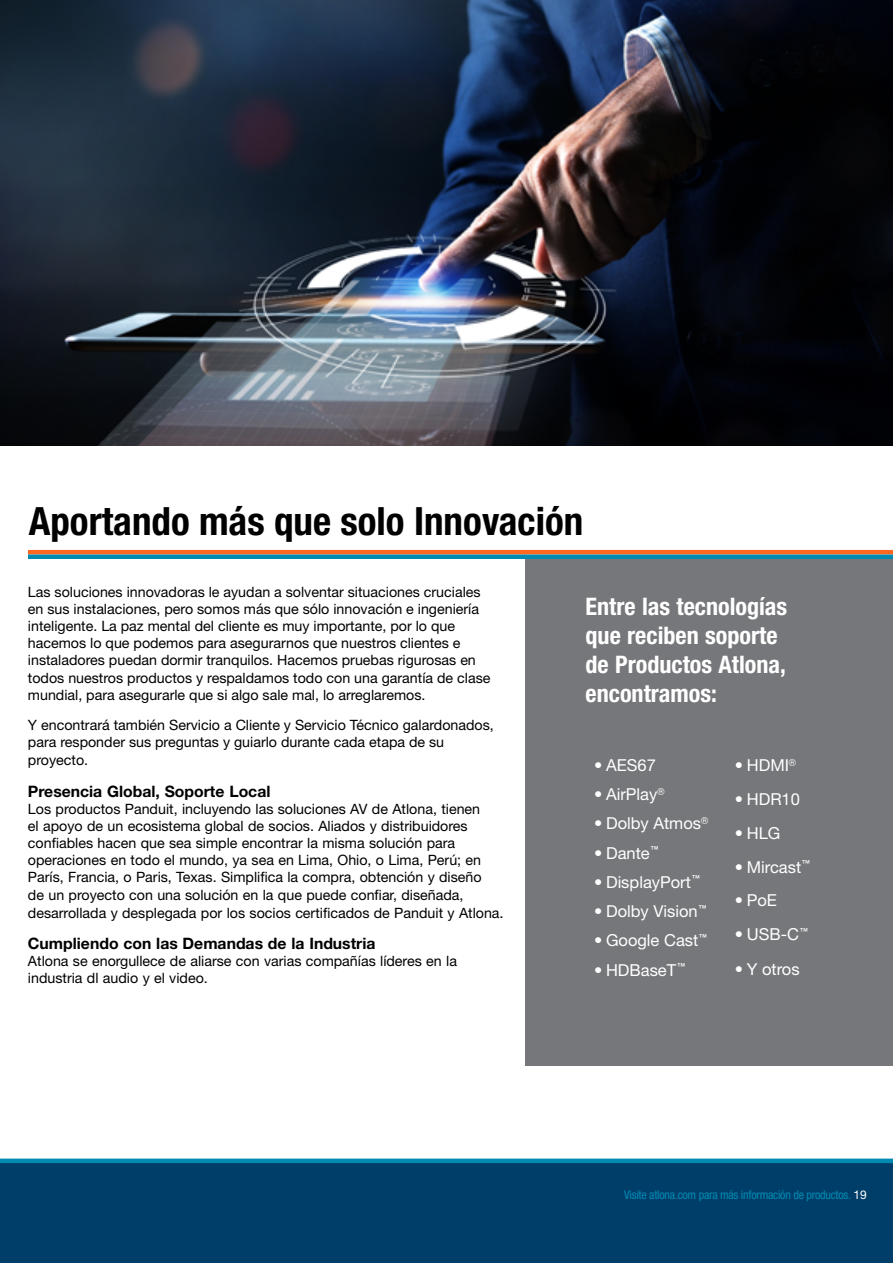
<style>
.page{position:relative;width:893px;height:1263px;background:#fff}
.page>*{position:absolute;margin:0;border:0;box-sizing:border-box;transform-origin:0 0}
.t1{font:700 condensed 39px "Helvetica Neue LT Std";color:#000}
.t2{font:700 condensed 24.15px/29px "Helvetica Neue LT Std";color:#fff}
.t3{font:16.5px "Helvetica Neue LT Std";color:#fff}
.t4{font:700 15.75px "Helvetica Neue LT Std";color:#000}
.t5{font:14.25px/17.1px "Helvetica Neue LT Std";color:#000}
.t6{font:condensed 12px "Helvetica Neue LT Std";letter-spacing:-.02em;color:#008ab1}
.s1{font-size:15px}
.s2{font-family:"Helvetica Neue"}
.s3{font-stretch:normal;color:#fff}
</style>
<div class="page">
<div style="left:526px;top:559px;width:367px;height:506px;background:#76777a"></div>
<hr style="left:28px;top:550px;width:865px;height:4px;background:#ff681e">
<div style="left:28px;top:554px;width:865px;height:5px;background:#008ab1"></div>
<img style="left:0;top:0;width:893px;height:446px">
<div style="left:0;top:1161px;width:893px;height:102px;background:#003e6a"></div>
<div style="left:0;top:1158px;width:893px;height:5px;background:#008ab1"></div>
<h1 class="t1" style="left:29px;top:498px;width:556px">Aportando más que solo Innovación</h1>
<p class="t5" style="left:28px;top:583px;width:464px">Las soluciones innovadoras le ayudan a solventar situaciones cruciales en sus instalaciones, pero somos más que sólo innovación e ingeniería inteligente. La paz mental del cliente es muy importante, por lo que hacemos lo que podemos para asegurarnos que nuestros clientes e instaladores puedan dormir tranquilos. Hacemos pruebas rigurosas en todos nuestros productos y respaldamos todo con una garantía de clase mundial, para asegurarle que si algo sale mal, lo arreglaremos.</p>
<p class="t5" style="left:28px;top:716px;width:467px;line-height:17.5px">Y encontrará también Servicio a Cliente y Servicio Técnico galardonados, para responder sus preguntas y guiarlo durante cada etapa de su proyecto.</p>
<p class="t4" style="left:28px;top:781px;width:244px">Presencia Global, Soporte Local</p>
<p class="t5" style="left:28px;top:800px;width:477px">Los productos Panduit, incluyendo las soluciones AV de Atlona, tienen<br>el apoyo de un ecosistema global de socios. Aliados y distribuidores confiables hacen que sea simple encontrar la misma solución para operaciones en todo el mundo, ya sea en Lima, Ohio, o Lima, Perú; en París, Francia, o Paris, Texas. Simplifica la compra, obtención y diseño<br>de un proyecto con una solución en la que puede confiar, diseñada, desarrollada y desplegada por los socios certificados de Panduit y Atlona<span class="s1">.</span></p>
<p class="t4" style="left:28px;top:933px;width:349px">Cumpliendo con las Demandas de la Industria</p>
<p class="t5" style="left:28px;top:952px;width:431px">Atlona se enorgullece de aliarse con varias compañías líderes en la industria dl audio y el video.</p>
<h2 class="t2" style="left:586px;top:591px;width:203px">Entre las tecnologías que reciben soporte de Productos Atlona, encontramos<span class="s2">:</span></h2>
<p class="t3" style="left:594px;top:755px;width:63px">• AES67</p>
<p class="t3" style="left:594px;top:784px;width:72px">• AirPlay<sup>®</sup></p>
<p class="t3" style="left:594px;top:814px;width:116px">• Dolby Atmos<sup>®</sup></p>
<p class="t3" style="left:594px;top:843px;width:67px">• Dante<sup>™</sup></p>
<p class="t3" style="left:594px;top:872px;width:108px">• DisplayPort<sup>™</sup></p>
<p class="t3" style="left:594px;top:901px;width:115px">• Dolby Vision<sup>™</sup></p>
<p class="t3" style="left:594px;top:931px;width:115px">• Google Cast<sup>™</sup></p>
<p class="t3" style="left:594px;top:960px;width:93px">• HDBaseT<sup>™</sup></p>
<p class="t3" style="left:735px;top:756px;width:63px">• HDMI<sup>®</sup></p>
<p class="t3" style="left:735px;top:789px;width:67px">• HDR10</p>
<p class="t3" style="left:735px;top:823px;width:47px">• HLG</p>
<p class="t3" style="left:735px;top:857px;width:78px">• Mircast<sup>™</sup></p>
<p class="t3" style="left:735px;top:891px;width:44px">• PoE</p>
<p class="t3" style="left:735px;top:924px;width:75px">• USB-C<sup>™</sup></p>
<p class="t3" style="left:735px;top:959px;width:66px">• Y otros</p>
<p class="t6" style="left:624px;top:1187px;width:244px">Visite atlona.com para más información de productos. <span class="s3">19</span></p>
</div>
